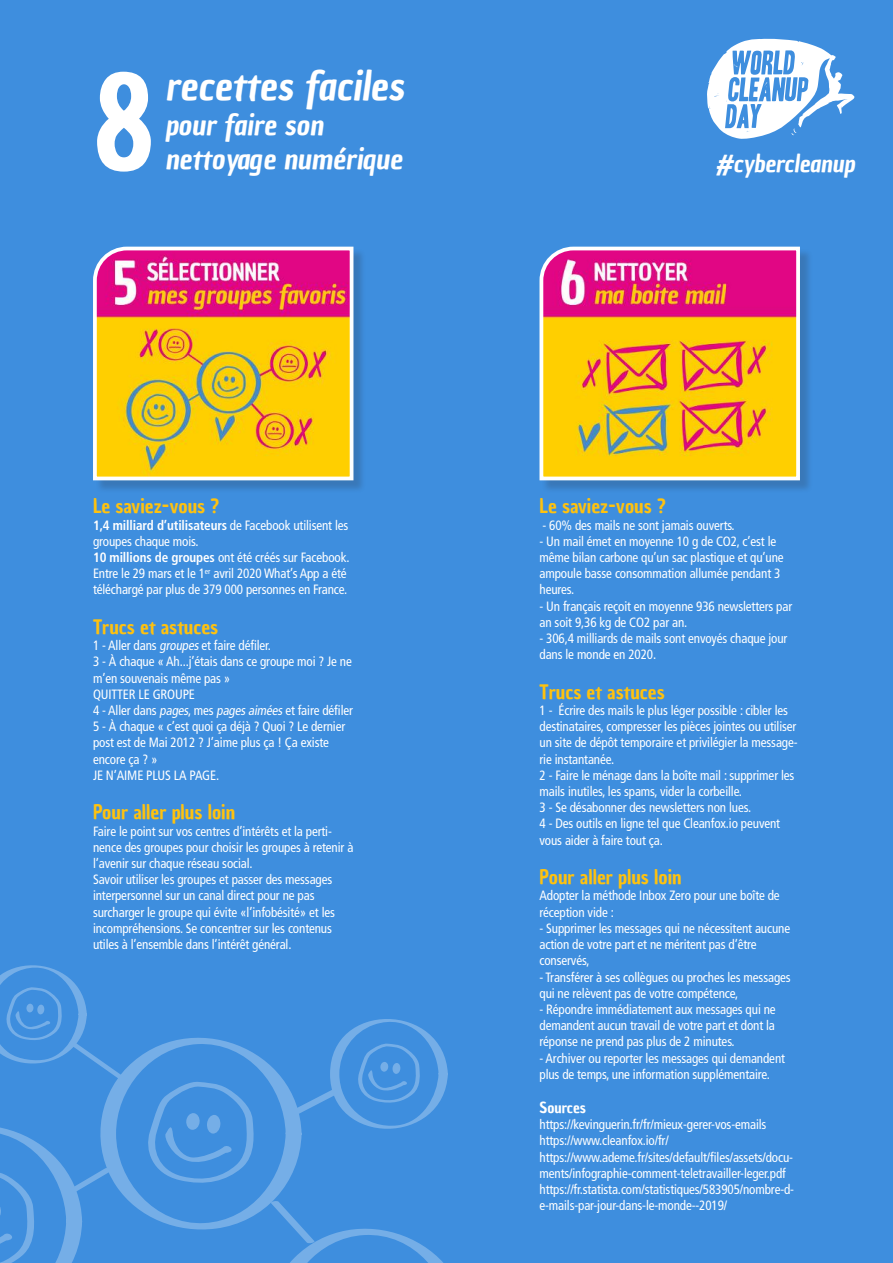
<style>
.page{position:relative;width:893px;height:1263px;background:#3e8ede}
.page>*{position:absolute;margin:0;border:0;box-sizing:border-box;transform-origin:0 0}
.t1{font:127.05px "Chau Philomene One";color:#fff}
.t2{font:italic 39.75px "Chau Philomene One";color:#fff}
.t3{font:italic 28.65px/34.3px "Chau Philomene One";color:#fff}
.t4{font:italic 24px "Chau Philomene One";color:#fff}
.t5{font:19.5px "Chau Philomene One";color:#ffc20e}
.t6{font:15px "Chau Philomene One";color:#fff}
.t7{font:condensed 13.5px/16.2px "Frutiger";letter-spacing:-.01em;color:#fff}
.s1{font-weight:700}
.s2{font-style:italic}
</style>
<div class="page">
<svg style="left:707px;top:38px;width:148px;height:101px"></svg>
<div style="left:95px;top:249px;width:272px;height:244px;background:#241f1f;opacity:.2"></div>
<img style="left:93px;top:246px;width:262px;height:236px">
<div style="left:541px;top:249px;width:272px;height:244px;background:#241f1f;opacity:.2"></div>
<img style="left:539px;top:246px;width:263px;height:236px">
<svg style="left:109px;top:1037px;width:192px;height:193px"></svg>
<svg style="left:0;top:965px;width:131px;height:117px"></svg>
<svg style="left:0;top:1093px;width:114px;height:170px"></svg>
<svg style="left:258px;top:1197px;width:185px;height:66px"></svg>
<svg style="left:289px;top:1019px;width:159px;height:128px"></svg>
<h1 class="t1" style="left:93px;top:38px;width:63px">8</h1>
<h2 class="t2" style="left:165px;top:59px;width:241px">recettes faciles</h2>
<h3 class="t3" style="left:165px;top:107px;width:239px">pour faire son nettoyage numérique</h3>
<h3 class="t5" style="left:93px;top:493px;width:128px">Le saviez-vous ?</h3>
<p class="t7" style="left:93px;top:517px;width:258px"><span class="s1">1,4 milliard d’utilisateurs</span> de Facebook utilisent les groupes chaque mois.<br><span class="s1">10 millions de groupes</span> ont été créés sur Facebook.<br>Entre le 29 mars et le 1<sup>er</sup> avril 2020 What’s App a été téléchargé par plus de 379 000 personnes en France.</p>
<h3 class="t5" style="left:93px;top:614px;width:127px">Trucs et astuces</h3>
<p class="t7" style="left:93px;top:637px;width:262px">1 - Aller dans <span class="s2">groupes</span>et faire défiler.<br>3 - À chaque « Ah...j’étais dans ce groupe moi ? Je ne m’en souvenais même pas »<br>QUITTER LE GROUPE<br>4 - Aller dans <span class="s2">pages</span>, mes <span class="s2">pagesaimées</span>et faire défiler 5 - À chaque « c’est quoi ça déjà ? Quoi ? Le dernier post est de Mai 2012 ? J’aime plus ça ! Ça existe encore ça ? »<br>JE N’AIME PLUS LA PAGE.</p>
<h3 class="t5" style="left:93px;top:799px;width:144px">Pour aller plus loin</h3>
<p class="t7" style="left:93px;top:823px;width:262px">Faire le point sur vos centres d’intérêts et la perti&shy;nence des groupes pour choisir les groupes à retenir à l’avenir sur chaque réseau social.<br>Savoir utiliser les groupes et passer des messages interpersonnel sur un canal direct pour ne pas surcharger le groupe qui évite «l’infobésité» et les incompréhensions. Se concentrer sur les contenus utiles à l’ensemble dans l’intérêt général.</p>
<h3 class="t4" style="left:716px;top:147px;width:140px">#cybercleanup</h3>
<h3 class="t5" style="left:539px;top:493px;width:128px">Le saviez-vous ?</h3>
<p class="t7" style="left:542px;top:517px;width:194px">- 60% des mails ne sont jamais ouverts.</p>
<p class="t7" style="left:539px;top:533px;width:246px">- Un mail émet en moyenne 10 g de CO2, c’est le même bilan carbone qu’un sac plastique et qu’une ampoule basse consommation allumée pendant 3 heures.</p>
<p class="t7" style="left:539px;top:598px;width:254px">- Un français reçoit en moyenne 936 newsletters par an soit 9,36 kg de CO2 par an.</p>
<p class="t7" style="left:539px;top:630px;width:249px">- 306,4 milliards de mails sont envoyés chaque jour dans le monde en 2020.</p>
<h3 class="t5" style="left:539px;top:679px;width:127px">Trucs et astuces</h3>
<p class="t7" style="left:539px;top:702px;width:260px">1 - Écrire des mails le plus léger possible : cibler les destinataires, compresser les pièces jointes ou utiliser un site de dépôt temporaire et privilégier la message&shy;rie instantanée.<br>2 - Faire le ménage dans la boîte mail : supprimer les mails inutiles, les spams, vider la corbeille.<br>3 - Se désabonner des newsletters non lues.<br>4 - Des outils en ligne tel que Cleanfox.io peuvent vous aider à faire tout ça.</p>
<h3 class="t5" style="left:539px;top:864px;width:144px">Pour aller plus loin</h3>
<p class="t7" style="left:539px;top:888px;width:242px">Adopter la méthode Inbox Zero pour une boîte de réception vide :</p>
<p class="t7" style="left:539px;top:920px;width:252px">- Supprimer les messages qui ne nécessitent aucune action de votre part et ne méritent pas d’être conservés,</p>
<p class="t7" style="left:539px;top:969px;width:253px">- Transférer à ses collègues ou proches les messages qui ne relèvent pas de votre compétence,</p>
<p class="t7" style="left:539px;top:1001px;width:238px;text-align:justify">- Répondre immédiatement aux messages qui ne demandent aucun travail de votre part et dont la réponse ne prend pas plus de 2 minutes.</p>
<p class="t7" style="left:539px;top:1050px;width:247px">- Archiver ou reporter les messages qui demandent plus de temps, une information supplémentaire.</p>
<p class="t6" style="left:539px;top:1097px;width:48px">Sources</p>
<p class="t7" style="left:539px;top:1116px;width:256px">https://kevinguerin.fr/fr/mieux-gerer-vos-emails https://www.cleanfox.io/fr/ https://www.ademe.fr/sites/default/files/assets/docu&shy;ments/infographie-comment-teletravailler-leger.pdf https://fr.statista.com/statistiques/583905/nombre-d&shy;e-mails-par-jour-dans-le-monde--2019/</p>
</div>
